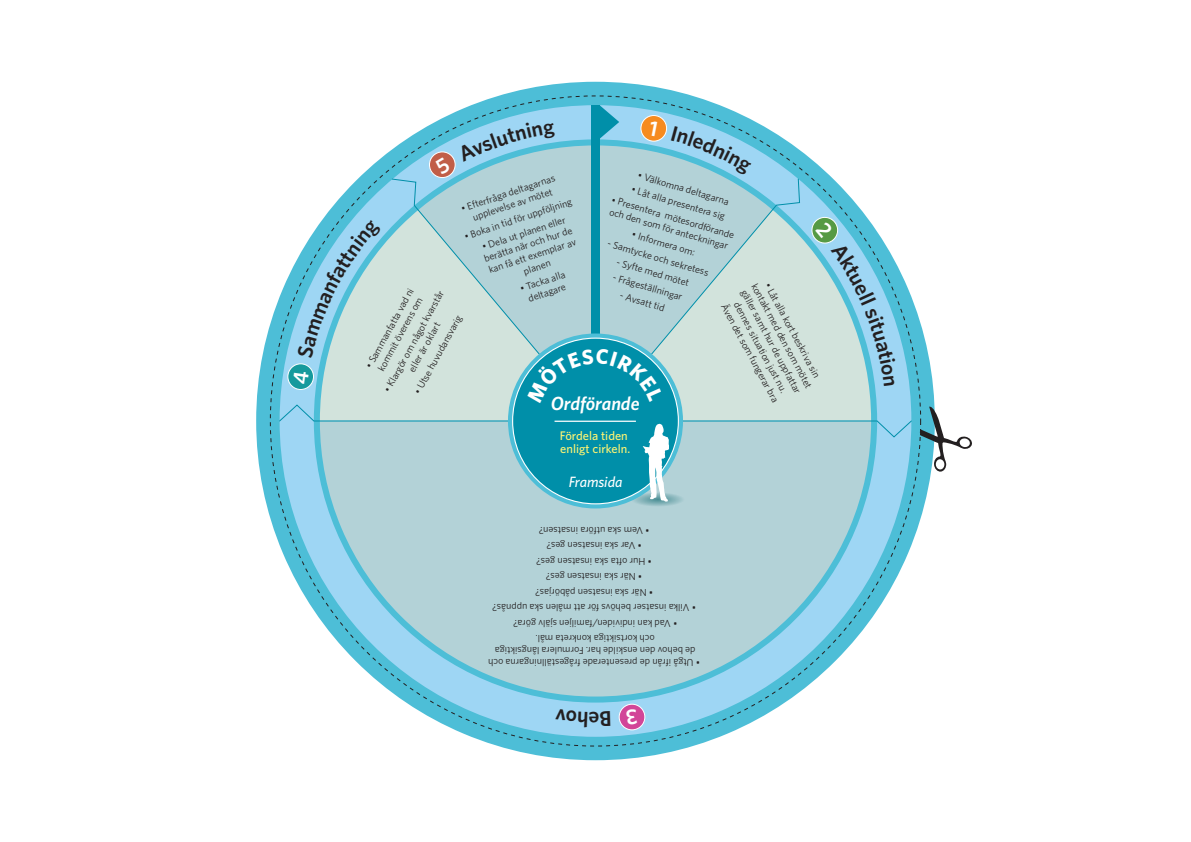
<style>
.page{position:relative;width:1191px;height:842px;background:#fff}
.page>*{position:absolute;margin:0;border:0;box-sizing:border-box;transform-origin:0 0}
.t1{font:italic 600 19px "Whitney";color:#fff}
.t2{font:italic 500 14.9px "Whitney";color:#fff}
.t3{font:500 12.5px/12.9px "Whitney";color:#fff573}
.t4{font:10.1px/12.1px "Whitney";color:#231f20;text-align:center}
</style>
<div class="page">
<svg style="left:256px;top:82px;width:678px;height:678px"></svg>
<div style="left:280px;top:105px;width:631px;height:632px;background:#9ed6f4;border-radius:50%"></div>
<svg style="left:599px;top:105px;width:20px;height:34px"></svg>
<div style="left:641px;top:115px;width:25px;height:26px;background:#f68b1f;border-radius:50%"></div>
<div style="left:640px;top:115px;width:27px;height:27px;border:1px solid #fff;border-radius:50%"></div>
<div style="left:619px;top:704px;width:26px;height:26px;background:#d24598;border-radius:50%"></div>
<div style="left:618px;top:704px;width:27px;height:26px;border:1px solid #fff;border-radius:50%"></div>
<svg style="left:314px;top:139px;width:563px;height:563px;fill:#b3d2d7"></svg>
<div style="left:591px;top:105px;width:8px;height:230px;background:#008fa9"></div>
<svg style="left:391px;top:178px;width:200px;height:38px"></svg>
<svg style="left:599px;top:178px;width:201px;height:38px"></svg>
<svg style="left:920px;top:406px;width:52px;height:66px"></svg>
<svg style="left:671px;top:126px;width:80px;height:50px"></svg>
<svg style="left:278px;top:216px;width:634px;height:292px;background:#9ecfd6"></svg>
<svg style="left:434px;top:157px;width:17px;height:17px"></svg>
<svg style="left:457px;top:123px;width:98px;height:39px"></svg>
<p class="t4" style="left:640px;top:169px;width:96px;rotate:16deg">• Välkomna deltagarna</p>
<p class="t4" style="left:459px;top:202px;width:100px;rotate:-18deg">• Efterfråga deltagarnas upplevelse av mötet</p>
<p class="t4" style="left:633px;top:183px;width:99px;rotate:16deg">• Låt alla presentera sig</p>
<p class="t4" style="left:613px;top:194px;width:129px;text-align:left;rotate:16deg">• Presentera mötesordförande och den som för anteckningar</p>
<p class="t4" style="left:462px;top:230px;width:114px;rotate:-18deg">• Boka in tid för uppföljning</p>
<p class="t4" style="left:478px;top:241px;width:94px;rotate:-18deg">• Dela ut planen eller berätta när och hur de kan få ett exemplar av planen</p>
<p class="t4" style="left:518px;top:282px;width:48px;rotate:-18deg">• Tacka alla deltagare</p>
<p class="t4" style="left:634px;top:228px;width:67px;rotate:16deg">• Informera om:</p>
<p class="t4" style="left:609px;top:237px;width:107px;rotate:16deg">- Samtycke och sekretess</p>
<p class="t4" style="left:618px;top:256px;width:77px;rotate:16deg">- Syfte med mötet</p>
<p class="t4" style="left:615px;top:271px;width:73px;rotate:16deg">- Frågeställningar</p>
<p class="t4" style="left:760px;top:281px;width:119px;rotate:62deg">kontakt med den som mötet</p>
<p class="t4" style="left:773px;top:280px;width:108px;rotate:62deg">• Låt alla kort beskriva sin</p>
<p class="t4" style="left:362px;top:364px;width:91px;rotate:-61deg">• Sammanfatta vad ni kommit överens om</p>
<p class="t4" style="left:749px;top:287px;width:117px;rotate:62deg">gäller samt hur de uppfattar</p>
<p class="t4" style="left:380px;top:388px;width:116px;rotate:-61deg">• Klargör om något kvarstår eller är oklart</p>
<p class="t4" style="left:622px;top:289px;width:48px;rotate:16deg">- Avsatt tid</p>
<p class="t4" style="left:742px;top:299px;width:103px;rotate:62deg">dennes situation just nu.</p>
<p class="t4" style="left:729px;top:301px;width:112px;rotate:62deg">Även det som fungerar bra</p>
<p class="t4" style="left:411px;top:390px;width:90px;rotate:-61deg">• Utse huvudansvarig</p>
<h1 class="t1" style="left:551px;top:391px;width:90px">Ordförande</h1>
<p class="t3" style="left:560px;top:429px;width:72px">Fördela tiden enligt cirkeln.</p>
<h2 class="t2" style="left:568px;top:471px;width:55px">Framsida</h2>
<p class="t4" style="left:649px;top:537px;width:112px;rotate:-180deg">• Vem ska utföra insatsen?</p>
<p class="t4" style="left:642px;top:552px;width:97px;rotate:-180deg">• Var ska insatsen ges?</p>
<p class="t4" style="left:652px;top:567px;width:117px;rotate:-180deg">• Hur ofta ska insatsen ges?</p>
<p class="t4" style="left:642px;top:583px;width:98px;rotate:-180deg">• När ska insatsen ges?</p>
<p class="t4" style="left:653px;top:598px;width:120px;rotate:-180deg">• När ska insatsen påbörjas?</p>
<p class="t4" style="left:696px;top:614px;width:205px;rotate:-180deg">• Vilka insatser behövs för att målen ska uppnås?</p>
<p class="t4" style="left:677px;top:629px;width:166px;rotate:-180deg">• Vad kan individen/familjen själv göra?</p>
<p class="t4" style="left:700px;top:669px;width:213px;rotate:-180deg">• Utgå ifrån de presenterade frågeställningarna och de behov den enskilde har. Formulera långsiktiga och kortsiktiga konkreta mål.</p>
</div>
